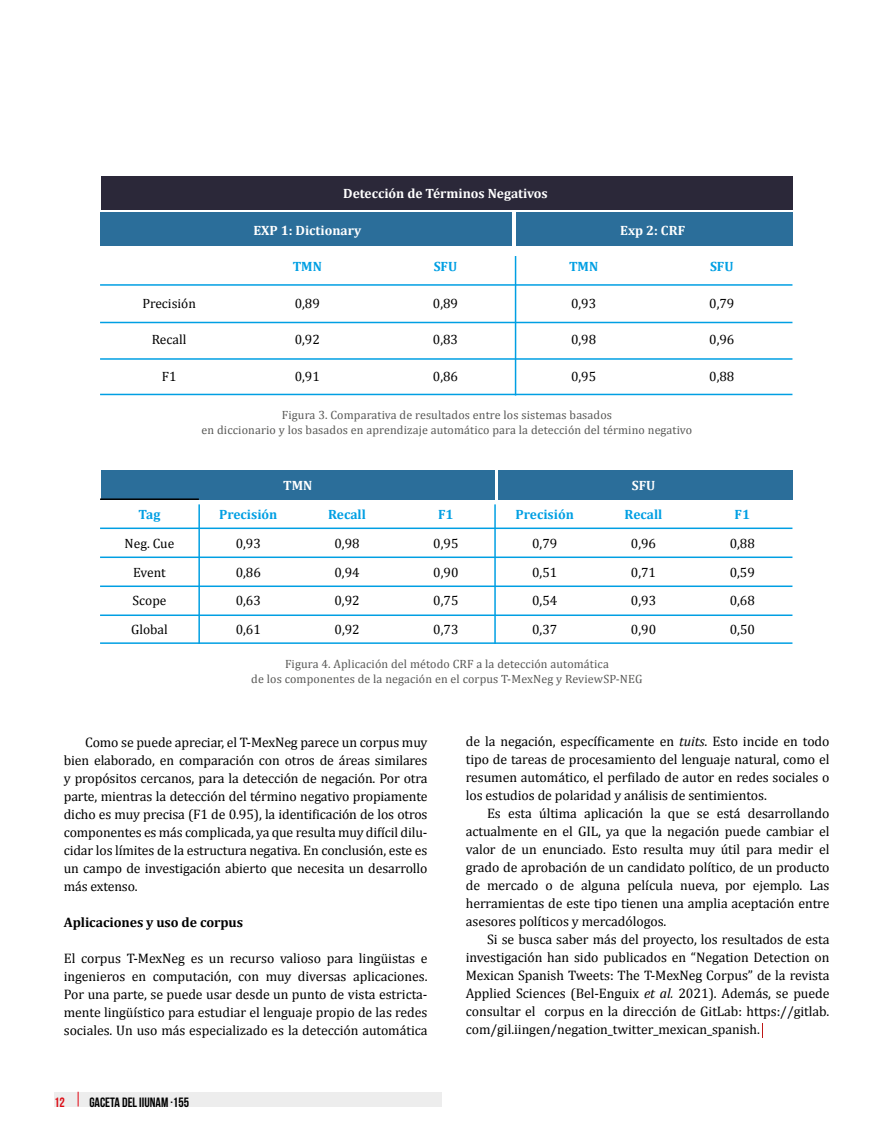
<style>
.page{position:relative;width:892px;height:1147px;background:#fff}
.page>*{position:absolute;margin:0;border:0;box-sizing:border-box;transform-origin:0 0}
.t1{font:13.8px/18px "Cambria";letter-spacing:-.005em;color:#000;text-align:justify}
.t2{font:700 13.8px "Cambria";letter-spacing:-.005em;color:#000}
.t3{font:13.5px "Cambria";color:#000}
.t4{font:700 13.5px "Cambria";color:#fff}
.t5{font:700 13.5px "Cambria";color:#009fe3}
.t6{font:700 13.5px "Bebas Neue";color:#000}
.t7{font:700 13.5px "Bebas Neue";color:#dc0c15}
.t8{font:12px/15px "Cambria";letter-spacing:.01em;color:#585856;text-align:center}
.s1{font-style:italic}
</style>
<div class="page">
<svg style="left:54px;top:1091px;width:388px;height:15px;background:#eeeded"></svg>
<div style="left:101px;top:176px;width:691px;height:34px;background:#2b2839"></div>
<div style="left:101px;top:213px;width:411px;height:33px;background:#2b6e9a"></div>
<div style="left:101px;top:470px;width:393px;height:30px;background:#2b6e9a"></div>
<div style="left:497px;top:470px;width:295px;height:30px;background:#2b6e9a"></div>
<div style="left:515px;top:213px;width:277px;height:33px;background:#2b6e9a"></div>
<hr style="left:515px;top:256px;width:1px;height:139px;background:#009fe3">
<hr style="left:100px;top:284px;width:692px;height:2px;background:#009fe3">
<hr style="left:100px;top:322px;width:692px;height:1px;background:#009fe3">
<hr style="left:100px;top:358px;width:692px;height:2px;background:#009fe3">
<hr style="left:100px;top:527px;width:692px;height:2px;background:#009fe3">
<hr style="left:100px;top:556px;width:692px;height:2px;background:#009fe3">
<hr style="left:100px;top:585px;width:692px;height:2px;background:#009fe3">
<hr style="left:100px;top:614px;width:692px;height:2px;background:#009fe3">
<hr style="left:100px;top:642px;width:692px;height:2px;background:#009fe3">
<hr style="left:100px;top:394px;width:692px;height:1px;background:#009fe3">
<hr style="left:100px;top:498px;width:99px;height:2px;background:#000">
<hr style="left:198px;top:504px;width:2px;height:140px;background:#009fe3">
<hr style="left:494px;top:504px;width:2px;height:140px;background:#009fe3">
<svg style="left:762px;top:1023px;width:1px;height:14px"></svg>
<p class="t4" style="left:343px;top:184px;width:206px">Detección de Términos Negativos</p>
<p class="t4" style="left:253px;top:220px;width:109px">EXP 1: Dictionary</p>
<p class="t4" style="left:620px;top:220px;width:66px">Exp 2: CRF</p>
<p class="t5" style="left:293px;top:257px;width:31px">TMN</p>
<p class="t5" style="left:434px;top:257px;width:25px">SFU</p>
<p class="t5" style="left:569px;top:257px;width:31px">TMN</p>
<p class="t5" style="left:710px;top:257px;width:25px">SFU</p>
<p class="t3" style="left:142px;top:295px;width:55px">Precisión</p>
<p class="t3" style="left:295px;top:295px;width:27px">0,89</p>
<p class="t3" style="left:433px;top:295px;width:27px">0,89</p>
<p class="t3" style="left:571px;top:295px;width:27px">0,93</p>
<p class="t3" style="left:709px;top:295px;width:27px">0,79</p>
<p class="t3" style="left:152px;top:332px;width:36px">Recall</p>
<p class="t3" style="left:295px;top:332px;width:27px">0,92</p>
<p class="t3" style="left:433px;top:332px;width:27px">0,83</p>
<p class="t3" style="left:571px;top:332px;width:27px">0,98</p>
<p class="t3" style="left:709px;top:332px;width:27px">0,96</p>
<p class="t3" style="left:162px;top:368px;width:16px">F1</p>
<p class="t3" style="left:295px;top:368px;width:27px">0,91</p>
<p class="t3" style="left:433px;top:368px;width:27px">0,86</p>
<p class="t3" style="left:571px;top:368px;width:27px">0,95</p>
<p class="t3" style="left:709px;top:368px;width:27px">0,88</p>
<p class="t8" style="left:202px;top:407px;width:492px">Figura 3. Comparativa de resultados entre los sistemas basados<br>en diccionario y los basados en aprendizaje automático para la detección del término negativo</p>
<p class="t4" style="left:283px;top:476px;width:31px">TMN</p>
<p class="t4" style="left:631px;top:476px;width:25px">SFU</p>
<p class="t5" style="left:139px;top:505px;width:23px">Tag</p>
<p class="t5" style="left:219px;top:505px;width:60px">Precisión</p>
<p class="t5" style="left:328px;top:505px;width:39px">Recall</p>
<p class="t5" style="left:438px;top:505px;width:17px">F1</p>
<p class="t5" style="left:515px;top:505px;width:60px">Precisión</p>
<p class="t5" style="left:624px;top:505px;width:39px">Recall</p>
<p class="t5" style="left:734px;top:505px;width:17px">F1</p>
<p class="t3" style="left:125px;top:535px;width:51px">Neg. Cue</p>
<p class="t3" style="left:236px;top:535px;width:27px">0,93</p>
<p class="t3" style="left:334px;top:535px;width:27px">0,98</p>
<p class="t3" style="left:433px;top:535px;width:27px">0,95</p>
<p class="t3" style="left:532px;top:535px;width:27px">0,79</p>
<p class="t3" style="left:631px;top:535px;width:27px">0,96</p>
<p class="t3" style="left:729px;top:535px;width:27px">0,88</p>
<p class="t3" style="left:133px;top:564px;width:34px">Event</p>
<p class="t3" style="left:236px;top:564px;width:27px">0,86</p>
<p class="t3" style="left:334px;top:564px;width:27px">0,94</p>
<p class="t3" style="left:433px;top:564px;width:27px">0,90</p>
<p class="t3" style="left:532px;top:564px;width:27px">0,51</p>
<p class="t3" style="left:631px;top:564px;width:27px">0,71</p>
<p class="t3" style="left:729px;top:564px;width:27px">0,59</p>
<p class="t3" style="left:132px;top:593px;width:35px">Scope</p>
<p class="t3" style="left:236px;top:593px;width:27px">0,63</p>
<p class="t3" style="left:334px;top:593px;width:27px">0,92</p>
<p class="t3" style="left:433px;top:593px;width:27px">0,75</p>
<p class="t3" style="left:532px;top:593px;width:27px">0,54</p>
<p class="t3" style="left:631px;top:593px;width:27px">0,93</p>
<p class="t3" style="left:729px;top:593px;width:27px">0,68</p>
<p class="t3" style="left:131px;top:621px;width:38px">Global</p>
<p class="t3" style="left:236px;top:621px;width:27px">0,61</p>
<p class="t3" style="left:334px;top:621px;width:27px">0,92</p>
<p class="t3" style="left:433px;top:621px;width:27px">0,73</p>
<p class="t3" style="left:532px;top:621px;width:27px">0,37</p>
<p class="t3" style="left:631px;top:621px;width:27px">0,90</p>
<p class="t3" style="left:729px;top:621px;width:27px">0,50</p>
<p class="t8" style="left:251px;top:657px;width:393px">Figura 4. Aplicación del método CRF a la detección automática<br>de los componentes de la negación en el corpus T-MexNeg y ReviewSP-NEG</p>
<p class="t1" style="left:64px;top:733px;width:365px;text-indent:21px">Como se puede apreciar, el T-MexNeg parece un corpus muy bien elaborado, en comparación con otros de áreas similares y propósitos cercanos, para la detección de negación. Por otra parte, mientras la detección del término negativo propiamente dicho es muy precisa (F1 de 0.95), la identificación de los otros componentes es más complicada, ya que resulta muy difícil dilu&shy;cidar los límites de la estructura negativa. En conclusión, este es un campo de investigación abierto que necesita un desarrollo más extenso.</p>
<p class="t2" style="left:64px;top:912px;width:181px">Aplicaciones y uso de corpus</p>
<p class="t1" style="left:64px;top:949px;width:365px">El corpus T-MexNeg es un recurso valioso para lingüistas e ingenieros en computación, con muy diversas aplicaciones.<br>Por una parte, se puede usar desde un punto de vista estricta&shy;mente lingüístico para estudiar el lenguaje propio de las redes sociales. Un uso más especializado es la detección automática</p>
<p class="t7" style="left:54px;top:1094px;width:12px">12</p>
<p class="t6" style="left:89px;top:1094px;width:101px">GACETA DEL IIUNAM ·155</p>
<p class="t1" style="left:466px;top:733px;width:365px">de la negación, específicamente en <span class="s1">tuits</span>. Esto incide en todo tipo de tareas de procesamiento del lenguaje natural, como el resumen automático, el perfilado de autor en redes sociales o los estudios de polaridad y análisis de sentimientos.</p>
<p class="t1" style="left:466px;top:805px;width:365px;text-indent:21px">Es esta última aplicación la que se está desarrollando actualmente en el GIL, ya que la negación puede cambiar el valor de un enunciado. Esto resulta muy útil para medir el grado de aprobación de un candidato político, de un producto de mercado o de alguna película nueva, por ejemplo. Las herramientas de este tipo tienen una amplia aceptación entre asesores políticos y mercadólogos.</p>
<p class="t1" style="left:466px;top:930px;width:365px;text-indent:21px">Si se busca saber más del proyecto, los resultados de esta investigación han sido publicados en “Negation Detection on Mexican Spanish Tweets: The T-MexNeg Corpus” de la revista Applied Sciences (Bel-Enguix <span class="s1">et al.</span> 2021). Además, se puede consultar el corpus en la dirección de GitLab: https://gitlab. com/gil.iingen/negation_twitter_mexican_spanish.</p>
</div>
